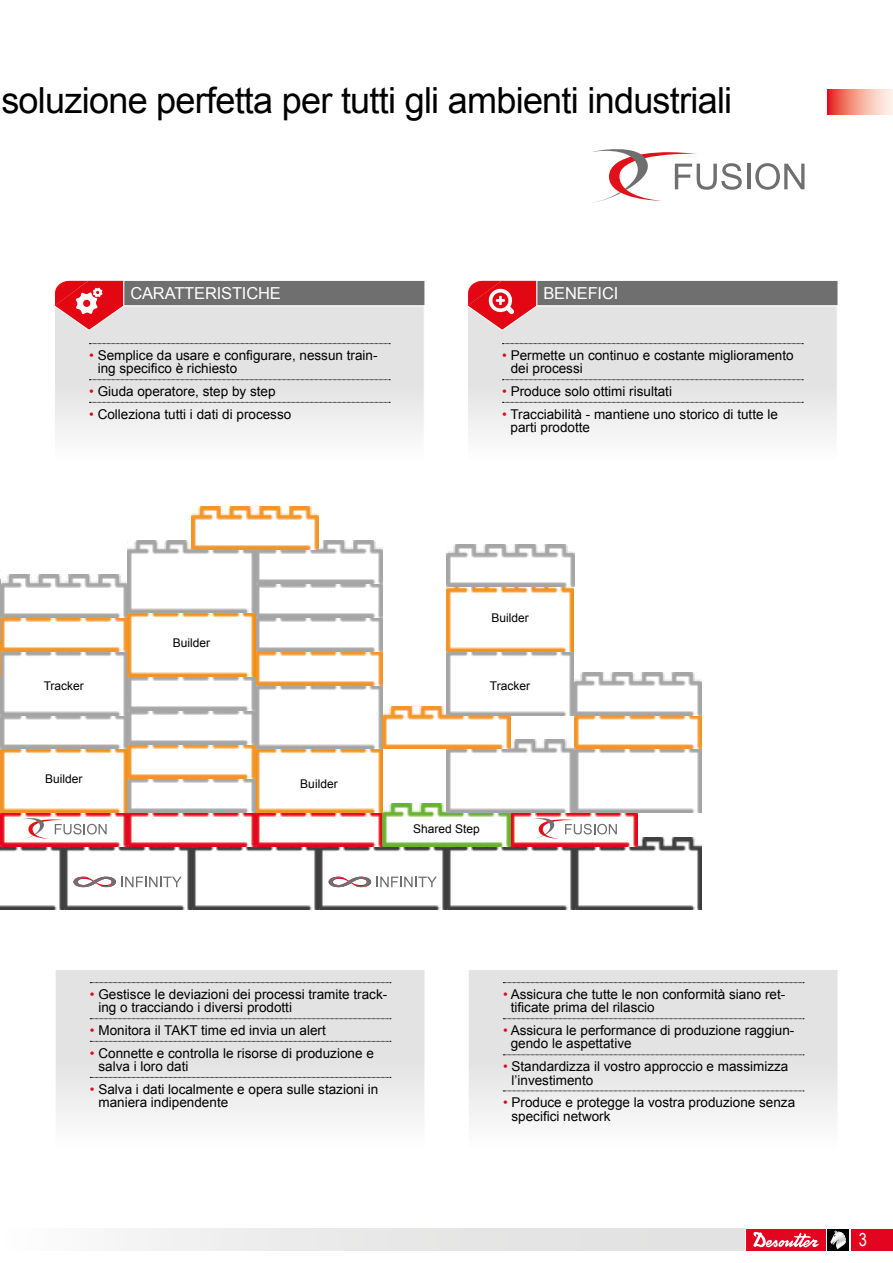
<style>
.page{position:relative;width:893px;height:1263px;background:#fff}
.page>*{position:absolute;margin:0;border:0;box-sizing:border-box;transform-origin:0 0}
.t1{font:36px "Arial";letter-spacing:-.02em;color:#000}
.t2{font:18px "Arial Narrow";color:#fff}
.t3{font:16.5px "Arial";letter-spacing:-.01em;color:#fff}
.t4{font:13.5px/13.5px "Arial";color:#000}
.t5{font:12px "Arial";color:#000}
.s1{color:#e30520}
</style>
<div class="page">
<svg style="left:827px;top:89px;width:66px;height:26px;background:#f39d90"></svg>
<div style="left:850px;top:1229px;width:43px;height:21px;background:#e30520"></div>
<div style="left:0;top:1229px;width:745px;height:21px;background:linear-gradient(to right,#f9f9f9,#ddd)"></div>
<div style="left:827px;top:1229px;width:22px;height:21px;background:#000"></div>
<div style="left:746px;top:1229px;width:80px;height:21px;background:#e30520"></div>
<svg style="left:753px;top:1231px;width:66px;height:16px"></svg>
<svg style="left:830px;top:1230px;width:16px;height:19px"></svg>
<div style="left:54px;top:305px;width:371px;height:155px;background:linear-gradient(to bottom,#dcdcdc,#f6f6f6);border:1px solid #fff"></div>
<div style="left:55px;top:969px;width:370px;height:180px;background:linear-gradient(to bottom,#dbdbdb,#f6f6f6);border:1px solid #fff"></div>
<svg style="left:54px;top:280px;width:71px;height:51px;background:#e7646b"></svg>
<div style="left:467px;top:305px;width:371px;height:155px;background:linear-gradient(to bottom,#dcdcdc,#f6f6f6);border:1px solid #fff"></div>
<div style="left:468px;top:969px;width:370px;height:180px;background:linear-gradient(to bottom,#dbdbdb,#f6f6f6);border:1px solid #fff"></div>
<svg style="left:467px;top:280px;width:71px;height:51px;background:#e76068"></svg>
<img style="left:0;top:837px;width:702px;height:73px">
<img style="left:0;top:803px;width:638px;height:43px">
<img style="left:0;top:749px;width:128px;height:63px">
<img style="left:255px;top:749px;width:128px;height:63px">
<img style="left:1px;top:715px;width:127px;height:34px">
<img style="left:446px;top:740px;width:256px;height:72px">
<img style="left:255px;top:685px;width:128px;height:64px">
<img style="left:0;top:651px;width:128px;height:64px">
<img style="left:0;top:736px;width:1px;height:42px">
<img style="left:383px;top:706px;width:127px;height:43px">
<img style="left:574px;top:706px;width:128px;height:43px">
<img style="left:1px;top:617px;width:127px;height:34px">
<img style="left:255px;top:651px;width:128px;height:34px">
<img style="left:0;top:702px;width:1px;height:42px">
<img style="left:1px;top:575px;width:127px;height:42px">
<img style="left:255px;top:617px;width:128px;height:34px">
<img style="left:255px;top:583px;width:128px;height:34px">
<img style="left:255px;top:540px;width:128px;height:43px">
<img style="left:128px;top:778px;width:127px;height:34px">
<img style="left:446px;top:651px;width:128px;height:64px">
<img style="left:446px;top:587px;width:128px;height:64px">
<svg style="left:73px;top:876px;width:109px;height:11px"></svg>
<svg style="left:329px;top:876px;width:108px;height:11px"></svg>
<svg style="left:531px;top:818px;width:86px;height:22px"></svg>
<svg style="left:21px;top:818px;width:86px;height:22px"></svg>
<img style="left:128px;top:744px;width:127px;height:34px">
<img style="left:128px;top:710px;width:127px;height:34px">
<img style="left:128px;top:676px;width:127px;height:34px">
<img style="left:574px;top:672px;width:127px;height:43px">
<img style="left:446px;top:544px;width:128px;height:43px">
<img style="left:128px;top:613px;width:127px;height:63px">
<img style="left:0;top:643px;width:1px;height:34px">
<img style="left:0;top:570px;width:1px;height:73px">
<img style="left:128px;top:540px;width:127px;height:73px">
<img style="left:191px;top:506px;width:128px;height:43px">
<hr style="left:747px;top:164px;width:3px;height:25px;background:#706f6f">
<svg style="left:755px;top:163px;width:49px;height:27px"></svg>
<svg style="left:592px;top:149px;width:150px;height:54px"></svg>
<svg style="left:89px;top:343px;width:301px;height:1px"></svg>
<svg style="left:89px;top:379px;width:301px;height:1px"></svg>
<svg style="left:89px;top:402px;width:301px;height:1px"></svg>
<svg style="left:90px;top:982px;width:301px;height:1px"></svg>
<svg style="left:90px;top:1018px;width:301px;height:1px"></svg>
<svg style="left:90px;top:1041px;width:301px;height:1px"></svg>
<svg style="left:90px;top:1077px;width:301px;height:1px"></svg>
<svg style="left:502px;top:343px;width:301px;height:1px"></svg>
<svg style="left:502px;top:379px;width:301px;height:1px"></svg>
<svg style="left:502px;top:402px;width:301px;height:1px"></svg>
<svg style="left:503px;top:982px;width:301px;height:1px"></svg>
<svg style="left:503px;top:1018px;width:301px;height:1px"></svg>
<svg style="left:503px;top:1054px;width:301px;height:1px"></svg>
<svg style="left:503px;top:1091px;width:301px;height:1px"></svg>
<div style="left:123px;top:280px;width:302px;height:26px;background:#706f6f;border:1px solid #fff"></div>
<div style="left:536px;top:280px;width:302px;height:26px;background:#706f6f;border:1px solid #fff"></div>
<h1 class="t1" style="left:1px;top:77px;width:732px">soluzione perfetta per tutti gli ambienti industriali</h1>
<p class="t3" style="left:130px;top:282px;width:152px">CARATTERISTICHE</p>
<p class="t3" style="left:543px;top:282px;width:76px">BENEFICI</p>
<p class="t4" style="left:98px;top:348px;width:281px;text-indent:-8px"><span class="s1">•</span> Semplice da usare e configurare, nessun train&shy;ing specifico è richiesto</p>
<p class="t4" style="left:89px;top:385px;width:188px"><span class="s1">•</span> Giuda operatore, step by step</p>
<p class="t4" style="left:89px;top:407px;width:204px"><span class="s1">•</span> Colleziona tutti i dati di processo</p>
<p class="t4" style="left:511px;top:348px;width:284px;text-indent:-8px"><span class="s1">•</span> Permette un continuo e costante miglioramento dei processi</p>
<p class="t4" style="left:502px;top:385px;width:171px"><span class="s1">•</span> Produce solo ottimi risultati</p>
<p class="t4" style="left:510px;top:407px;width:269px;text-indent:-8px"><span class="s1">•</span> Tracciabilità - mantiene uno storico di tutte le parti prodotte</p>
<p class="t5" style="left:173px;top:635px;width:39px">Builder</p>
<p class="t5" style="left:491px;top:610px;width:39px">Builder</p>
<p class="t5" style="left:44px;top:678px;width:42px">Tracker</p>
<p class="t5" style="left:490px;top:678px;width:42px">Tracker</p>
<p class="t5" style="left:45px;top:770px;width:39px">Builder</p>
<p class="t5" style="left:300px;top:776px;width:39px">Builder</p>
<p class="t5" style="left:413px;top:821px;width:68px">Shared Step</p>
<p class="t4" style="left:98px;top:987px;width:290px;text-indent:-8px"><span class="s1">•</span> Gestisce le deviazioni dei processi tramite track&shy;ing o tracciando i diversi prodotti</p>
<p class="t4" style="left:90px;top:1023px;width:237px"><span class="s1">•</span> Monitora il TAKT time ed invia un alert</p>
<p class="t4" style="left:98px;top:1046px;width:277px;text-indent:-8px"><span class="s1">•</span> Connette e controlla le risorse di produzione e salva i loro dati</p>
<p class="t4" style="left:98px;top:1082px;width:281px;text-indent:-8px"><span class="s1">•</span> Salva i dati localmente e opera sulle stazioni in maniera indipendente</p>
<p class="t4" style="left:511px;top:987px;width:276px;text-indent:-8px"><span class="s1">•</span> Assicura che tutte le non conformità siano ret&shy;tificate prima del rilascio</p>
<p class="t4" style="left:511px;top:1023px;width:285px;text-indent:-8px"><span class="s1">•</span> Assicura le performance di produzione raggiun&shy;gendo le aspettative</p>
<p class="t4" style="left:511px;top:1060px;width:278px;text-indent:-8px"><span class="s1">•</span> Standardizza il vostro approccio e massimizza l’investimento</p>
<p class="t4" style="left:511px;top:1096px;width:285px;text-indent:-8px"><span class="s1">•</span> Produce e protegge la vostra produzione senza specifici network</p>
<h2 class="t2" style="left:859px;top:1227px;width:10px">3</h2>
</div>
